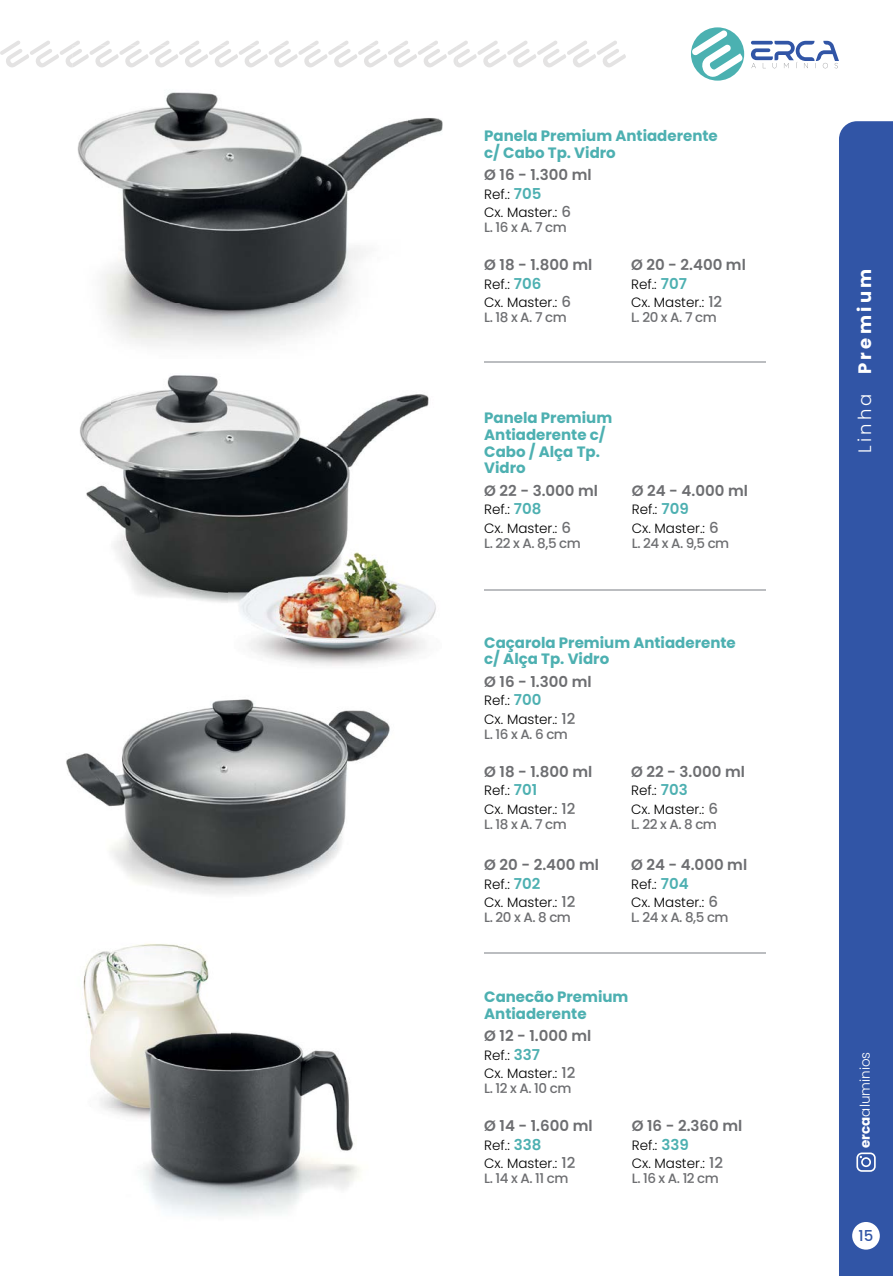
<style>
.page{position:relative;width:893px;height:1276px;background:#fff}
.page>*{position:absolute;margin:0;border:0;box-sizing:border-box;transform-origin:0 0}
.t1{font:700 18px "Poppins";letter-spacing:.18em;color:#fff}
.t2{font:700 15px/16.8px "Poppins";color:#4db0b1}
.t3{font:600 15px "Poppins";color:#6d6e71}
.t4{font:500 15px "Poppins";color:#3155a6}
.t5{font:300 13.5px/18.6px "Poppins";color:#000}
.t6{font:500 13.5px "Poppins";letter-spacing:-.035em;color:#6d6e71}
.t7{font:300 13.5px "Poppins";color:#fff}
.s1{font-weight:600;font-size:15px;color:#4db0b1}
.s2{font-weight:500;font-size:15px;color:#6d6e71}
.s3{font-weight:300}
.s4{font-weight:700}
</style>
<div class="page">
<img style="left:84px;top:944px;width:95px;height:32px">
<img style="left:179px;top:946px;width:28px;height:16px">
<img style="left:83px;top:976px;width:9px;height:91px">
<img style="left:66px;top:699px;width:324px;height:195px">
<img style="left:141px;top:1032px;width:219px;height:184px">
<img style="left:92px;top:962px;width:139px;height:195px">
<img style="left:80px;top:402px;width:31px;height:114px">
<img style="left:111px;top:375px;width:318px;height:167px">
<img style="left:114px;top:542px;width:115px;height:61px">
<img style="left:77px;top:67px;width:331px;height:236px">
<img style="left:408px;top:67px;width:35px;height:76px">
<img style="left:104px;top:303px;width:244px;height:43px">
<div style="left:839px;top:121px;width:54px;height:1155px;background:#3155a6"></div>
<svg style="left:751px;top:41px;width:88px;height:27px"></svg>
<svg style="left:691px;top:27px;width:53px;height:54px"></svg>
<div style="left:852px;top:1222px;width:28px;height:27px;background:#fff;border-radius:50%"></div>
<svg style="left:856px;top:1152px;width:20px;height:19px"></svg>
<svg style="left:0;top:41px;width:626px;height:26px"></svg>
<hr style="left:484px;top:361px;width:282px;height:1px;background:#bbbdc0">
<hr style="left:484px;top:589px;width:282px;height:1px;background:#bbbdc0">
<hr style="left:484px;top:952px;width:282px;height:1px;background:#bbbdc0">
<img style="left:229px;top:532px;width:207px;height:127px">
<img style="left:229px;top:644px;width:172px;height:22px">
<p class="t2" style="left:484px;top:127px;width:235px">Panela Premium Antiaderente c/ Cabo Tp. Vidro</p>
<p class="t3" style="left:484px;top:166px;width:109px">Ø 16 - 1.300 ml</p>
<p class="t5" style="left:484px;top:185px;width:88px">Ref.: <span class="s1">705<br></span>Cx. Master.: <span class="s2">6</span></p>
<p class="t6" style="left:484px;top:220px;width:84px">L. 16 x A. 7 cm</p>
<p class="t3" style="left:484px;top:256px;width:110px">Ø 18 - 1.800 ml</p>
<p class="t5" style="left:484px;top:275px;width:88px">Ref.: <span class="s1">706<br></span>Cx. Master.: <span class="s2">6</span></p>
<p class="t6" style="left:484px;top:310px;width:84px">L. 18 x A. 7 cm</p>
<p class="t3" style="left:631px;top:256px;width:116px">Ø 20 - 2.400 ml</p>
<p class="t5" style="left:631px;top:275px;width:93px">Ref.: <span class="s1">707<br></span>Cx. Master.: <span class="s2">12</span></p>
<p class="t6" style="left:631px;top:310px;width:87px">L. 20 x A. 7 cm</p>
<p class="t2" style="left:484px;top:409px;width:130px">Panela Premium<br>Antiaderente c/<br>Cabo / Alça Tp.<br>Vidro</p>
<p class="t3" style="left:484px;top:481px;width:115px">Ø 22 - 3.000 ml</p>
<p class="t5" style="left:484px;top:500px;width:88px">Ref.: <span class="s1">708<br></span>Cx. Master.: <span class="s2">6</span></p>
<p class="t6" style="left:484px;top:535px;width:98px">L. 22 x A. 8,5 cm</p>
<p class="t3" style="left:632px;top:481px;width:118px">Ø 24 - 4.000 ml</p>
<p class="t5" style="left:632px;top:500px;width:88px">Ref.: <span class="s1">709<br></span>Cx. Master.: <span class="s2">6</span></p>
<p class="t6" style="left:632px;top:535px;width:99px">L. 24 x A. 9,5 cm</p>
<p class="t2" style="left:484px;top:634px;width:253px">Caçarola Premium Antiaderente c/ Alça Tp. Vidro</p>
<p class="t3" style="left:484px;top:672px;width:109px">Ø 16 - 1.300 ml</p>
<p class="t5" style="left:484px;top:691px;width:93px">Ref.: <span class="s1">700<br></span>Cx. Master.: <span class="s2">12</span></p>
<p class="t6" style="left:484px;top:726px;width:85px">L. 16 x A. 6 cm</p>
<p class="t3" style="left:484px;top:763px;width:110px">Ø 18 - 1.800 ml</p>
<p class="t5" style="left:484px;top:781px;width:93px">Ref.: <span class="s1">701<br></span>Cx. Master.: <span class="s2">12</span></p>
<p class="t6" style="left:484px;top:816px;width:84px">L. 18 x A. 7 cm</p>
<p class="t3" style="left:484px;top:856px;width:116px">Ø 20 - 2.400 ml</p>
<p class="t5" style="left:484px;top:874px;width:93px">Ref.: <span class="s1">702<br></span>Cx. Master.: <span class="s2">12</span></p>
<p class="t6" style="left:484px;top:909px;width:88px">L. 20 x A. 8 cm</p>
<p class="t3" style="left:631px;top:763px;width:115px">Ø 22 - 3.000 ml</p>
<p class="t5" style="left:631px;top:781px;width:88px">Ref.: <span class="s1">703<br></span>Cx. Master.: <span class="s2">6</span></p>
<p class="t6" style="left:631px;top:816px;width:87px">L. 22 x A. 8 cm</p>
<p class="t3" style="left:631px;top:856px;width:118px">Ø 24 - 4.000 ml</p>
<p class="t5" style="left:631px;top:874px;width:88px">Ref.: <span class="s1">704<br></span>Cx. Master.: <span class="s2">6</span></p>
<p class="t6" style="left:631px;top:909px;width:99px">L. 24 x A. 8,5 cm</p>
<p class="t2" style="left:484px;top:988px;width:146px">Canecão Premium<br>Antiaderente</p>
<p class="t3" style="left:484px;top:1027px;width:109px">Ø 12 - 1.000 ml</p>
<p class="t5" style="left:484px;top:1045px;width:93px">Ref.: <span class="s1">337<br></span>Cx. Master.: <span class="s2">12</span></p>
<p class="t6" style="left:484px;top:1080px;width:89px">L. 12 x A. 10 cm</p>
<p class="t3" style="left:484px;top:1117px;width:110px">Ø 14 - 1.600 ml</p>
<p class="t5" style="left:484px;top:1136px;width:93px">Ref.: <span class="s1">338<br></span>Cx. Master.: <span class="s2">12</span></p>
<p class="t6" style="left:484px;top:1171px;width:86px">L. 14 x A. 11 cm</p>
<p class="t3" style="left:632px;top:1117px;width:112px">Ø 16 - 2.360 ml</p>
<p class="t5" style="left:632px;top:1136px;width:93px">Ref.: <span class="s1">339<br></span>Cx. Master.: <span class="s2">12</span></p>
<p class="t6" style="left:632px;top:1171px;width:89px">L. 16 x A. 12 cm</p>
<h1 class="t1" style="left:854px;top:453px;width:186px;rotate:-90deg"><span class="s3">Linha</span> Premium</h1>
<p class="t7" style="left:857px;top:1148px;width:98px;rotate:-90deg"><span class="s4">erca</span>aluminios</p>
<p class="t4" style="left:858px;top:1227px;width:16px">15</p>
</div>
